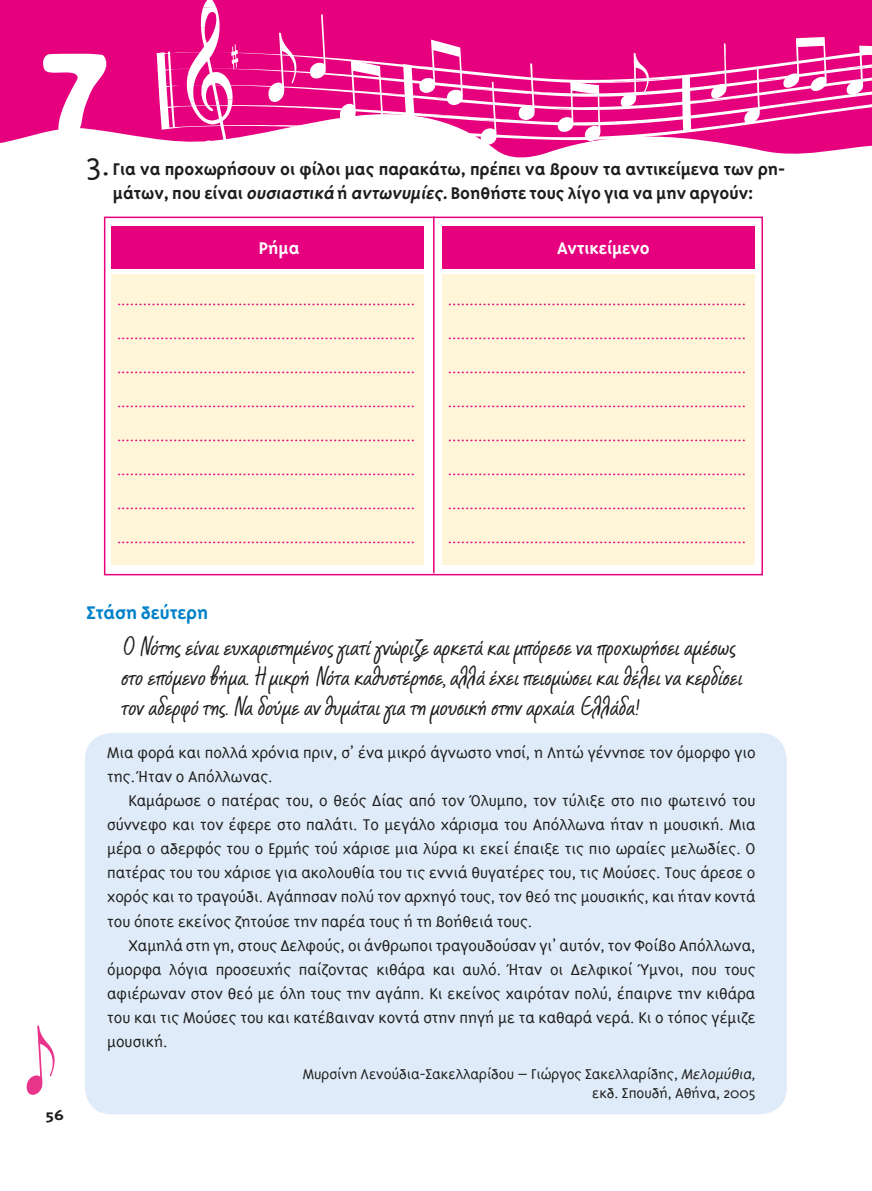
<style>
.page{position:relative;width:872px;height:1191px;background:#fff}
.page>*{position:absolute;margin:0;border:0;box-sizing:border-box;transform-origin:0 0}
.DIDAGMA{font:30px/30px "CF Marker";color:#1d1d1b}
.TIT_O__KEIMENOY{font:700 21px "Triplex Sans Gr";color:#0081c9}
.KEIMENO{font:700 19.5px/24px "Triplex Sans Gr";color:#1d1d1b;text-align:center}
.BOLD_13{font:700 19.5px "Triplex Sans Gr";color:#fff}
.KEIMENO-2{font:300 18px "Triplex Sans Gr";color:#e6007e}
.t1{font:300 18px/24px "Triplex Sans Gr";color:#1d1d1b;text-align:justify}
.t2{font:300 16.5px/19.5px "Triplex Sans Gr";color:#1d1d1b;text-align:right}
.KEIMENO-3{font:700 16.5px "Triplex Sans Gr";color:#1d1d1b;scale:1.2 1}
.s1{font-weight:300;font-size:36px}
.s2{font-style:italic}
</style>
<div class="page">
<div style="left:0;top:0;width:157px;height:143px;background:#e6007e"></div>
<svg style="left:43px;top:53px;width:63px;height:82px"></svg>
<svg style="left:27px;top:1025px;width:28px;height:69px"></svg>
<div style="left:85px;top:732px;width:701px;height:382px;background:#dfebf9;border-radius:27px"></div>
<div style="left:111px;top:225px;width:644px;height:43px;background:#e6007e"></div>
<div style="left:433px;top:275px;width:322px;height:290px;background:#fff5d9"></div>
<div style="left:111px;top:275px;width:322px;height:290px;background:#fff5d9"></div>
<div style="left:424px;top:224px;width:18px;height:346px;background:#fff"></div>
<div style="left:104px;top:216px;width:659px;height:359px;border:2px solid #e6007e"></div>
<hr style="left:433px;top:216px;width:1px;height:357px;background:#e6007e">
<svg style="left:157px;top:0;width:715px;height:158px"></svg>
<p class="KEIMENO" style="left:86px;top:157px;width:698px"><span class="s1">3.</span>Για να προχωρήσουν οι φίλοι μας παρακάτω, πρέπει να βρουν τα αντικείμενα των ρη&shy;μάτων, που είναι <span class="s2">ουσιαστικά</span> ή <span class="s2">αντωνυμίες.</span>Βοηθήστε τους λίγο για να μην αργούν:</p>
<p class="BOLD_13" style="left:259px;top:238px;width:42px">Pήμα</p>
<p class="BOLD_13" style="left:557px;top:238px;width:94px">Aντικείμενο</p>
<p class="KEIMENO-2" style="left:117px;top:290px;width:300px">.....................................................................</p>
<p class="KEIMENO-2" style="left:117px;top:324px;width:300px">.....................................................................</p>
<p class="KEIMENO-2" style="left:117px;top:358px;width:300px">.....................................................................</p>
<p class="KEIMENO-2" style="left:117px;top:392px;width:300px">.....................................................................</p>
<p class="KEIMENO-2" style="left:117px;top:426px;width:300px">.....................................................................</p>
<p class="KEIMENO-2" style="left:117px;top:460px;width:300px">.....................................................................</p>
<p class="KEIMENO-2" style="left:117px;top:494px;width:300px">.....................................................................</p>
<p class="KEIMENO-2" style="left:117px;top:528px;width:300px">.....................................................................</p>
<p class="KEIMENO-2" style="left:448px;top:290px;width:300px">.....................................................................</p>
<p class="KEIMENO-2" style="left:448px;top:324px;width:300px">.....................................................................</p>
<p class="KEIMENO-2" style="left:448px;top:358px;width:300px">.....................................................................</p>
<p class="KEIMENO-2" style="left:448px;top:392px;width:300px">.....................................................................</p>
<p class="KEIMENO-2" style="left:448px;top:426px;width:300px">.....................................................................</p>
<p class="KEIMENO-2" style="left:448px;top:460px;width:300px">.....................................................................</p>
<p class="KEIMENO-2" style="left:448px;top:494px;width:300px">.....................................................................</p>
<p class="KEIMENO-2" style="left:448px;top:528px;width:300px">.....................................................................</p>
<p class="KEIMENO-3" style="left:46px;top:1106px;width:17px">56</p>
<p class="TIT_O__KEIMENOY" style="left:86px;top:601px;width:123px">Στάση δεύτερη</p>
<p class="DIDAGMA" style="left:122px;top:632px;width:622px">Ο Νότης είναι ευχαριστημένος γιατί γνώριζε αρκετά και μπόρεσε να προχωρήσει αμέσως στο επόμενο βήμα. Η μικρή Νότα καθυστέρησε, αλλά έχει πεισμώσει και θέλει να κερδίσει τον αδερφό της. Να δούμε αν θυμάται για τη μουσική στην αρχαία Ελλάδα!</p>
<p class="t1" style="left:107px;top:740px;width:650px">Μια φορά και πολλά χρόνια πριν, σ’ ένα μικρό άγνωστο νησί, η Λητώ γέννησε τον όμορφο γιο της. Ήταν ο Απόλλωνας.</p>
<p class="t1" style="left:107px;top:788px;width:650px;text-indent:21px">Καμάρωσε ο πατέρας του, ο θεός Δίας από τον Όλυμπο, τον τύλιξε στο πιο φωτεινό του σύννεφο και τον έφερε στο παλάτι. Το μεγάλο χάρισμα του Απόλλωνα ήταν η μουσική. Μια μέρα ο αδερφός του ο Ερμής τού χάρισε μια λύρα κι εκεί έπαιξε τις πιο ωραίες μελωδίες. Ο πατέρας του του χάρισε για ακολουθία του τις εννιά θυγατέρες του, τις Μούσες. Τους άρεσε ο χορός και το τραγούδι. Αγάπησαν πολύ τον αρχηγό τους, τον θεό της μουσικής, και ήταν κοντά του όποτε εκείνος ζητούσε την παρέα τους ή τη βοήθειά τους.</p>
<p class="t1" style="left:107px;top:932px;width:650px;text-indent:21px">Χαμηλά στη γη, στους Δελφούς, οι άνθρωποι τραγουδούσαν γι’ αυτόν, τον Φοίβο Απόλλωνα, όμορφα λόγια προσευχής παίζοντας κιθάρα και αυλό. Ήταν οι Δελφικοί Ύμνοι, που τους αφιέρωναν στον θεό με όλη τους την αγάπη. Κι εκείνος χαιρόταν πολύ, έπαιρνε την κιθάρα του και τις Μούσες του και κατέβαιναν κοντά στην πηγή με τα καθαρά νερά. Κι ο τόπος γέμιζε μουσική.</p>
<p class="t2" style="left:303px;top:1063px;width:457px">Μυρσίνη Λενούδια-Σακελλαρίδου – Γιώργος Σακελλαρίδης, <span class="s2">Μελομύθια, </span>εκδ. Σπουδή, Aθήνα, 2005</p>
</div>
